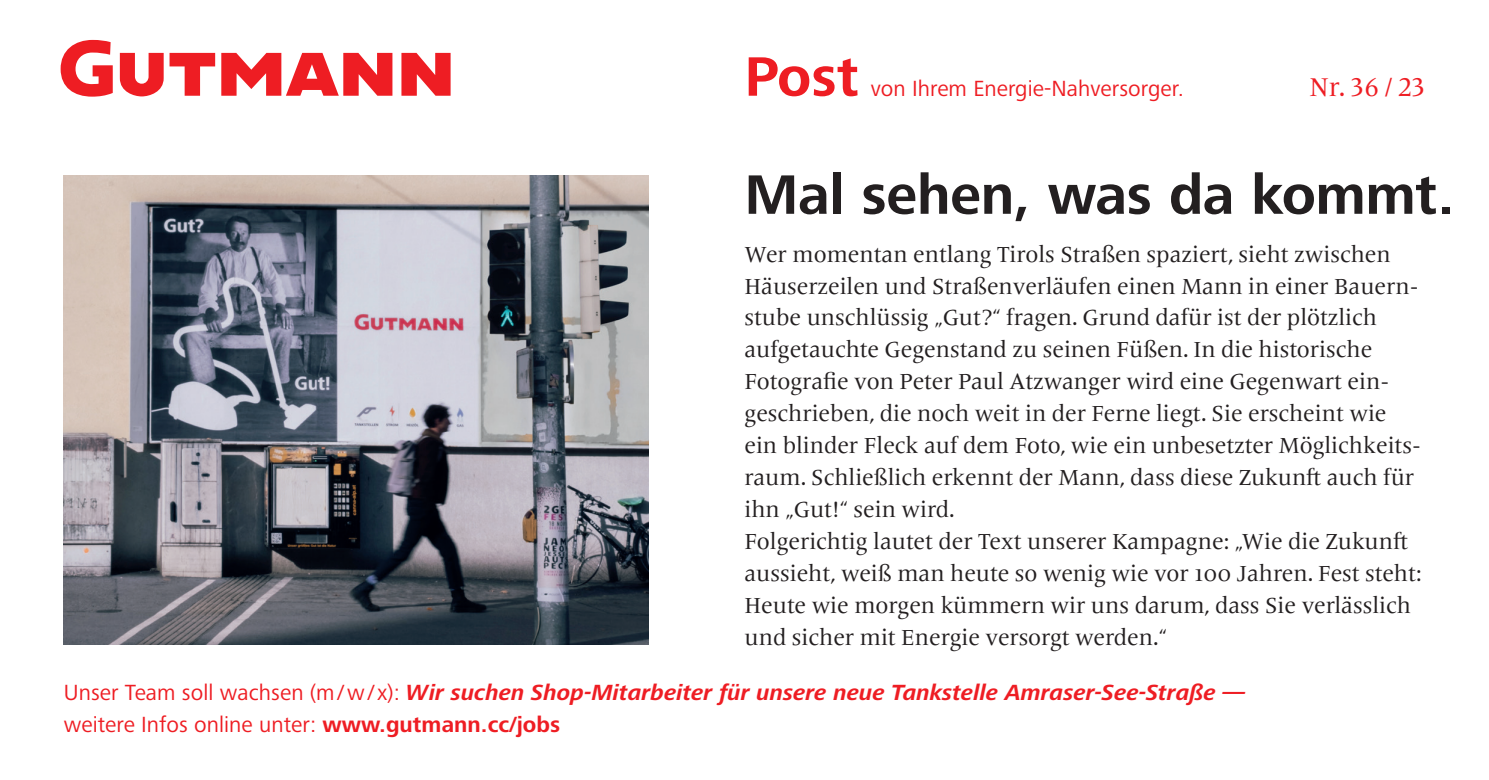
<style>
.page{position:relative;width:1489px;height:780px;background:#fff}
.page>*{position:absolute;margin:0;border:0;box-sizing:border-box;transform-origin:0 0}
.t1{font:700 57.5px "Frutiger Next Pro";letter-spacing:-.01em;color:#231f20}
.t2{font:700 57.5px "Frutiger Next Pro";color:#ee1d23}
.t3{font:27px "Frutiger Serif LT Pro";color:#ee1d23}
.t4{font:22.75px/32px "Frutiger Serif LT Pro";color:#231f20}
.t5{font:italic 700 22.75px/32px "Frutiger Next Pro";letter-spacing:.005em;color:#ee1d23}
.t6{font:22.75px "Frutiger Next Pro";letter-spacing:.005em;color:#ee1d23}
.s1{font-weight:400;font-style:normal}
.s2{font-style:normal}
</style>
<div class="page">
<svg style="left:221px;top:53px;width:171px;height:43px"></svg>
<svg style="left:61px;top:40px;width:52px;height:57px"></svg>
<svg style="left:120px;top:53px;width:95px;height:43px"></svg>
<svg style="left:401px;top:53px;width:49px;height:43px"></svg>
<img style="left:64px;top:175px;width:584px;height:469px">
<h1 class="t2" style="left:744px;top:44px;width:116px">Post</h1>
<p class="t6" style="left:870px;top:75px;width:315px">von Ihrem Energie-Nahversorger.</p>
<p class="t3" style="left:1309px;top:71px;width:117px">Nr. 36 / 23</p>
<h1 class="t1" style="left:744px;top:162px;width:711px">Mal sehen, was da kommt.</h1>
<p class="t4" style="left:744px;top:238px;width:679px">Wer momentan entlang Tirols Straßen spaziert, sieht zwischen Häuserzeilen und Straßenverläufen einen Mann in einer Bauern&shy;stube unschlüssig „Gut?“ fragen. Grund dafür ist der plötzlich aufgetauchte Gegenstand zu seinen Füßen. In die historische Fotografie von Peter Paul Atzwanger wird eine Gegenwart ein&shy;geschrieben, die noch weit in der Ferne liegt. Sie erscheint wie ein blinder Fleck auf dem Foto, wie ein unbesetzter Möglichkeits&shy;raum. Schließlich erkennt der Mann, dass diese Zukunft auch für ihn „Gut!“ sein wird.<br>Folgerichtig lautet der Text unserer Kampagne: „Wie die Zukunft aussieht, weiß man heute so wenig wie vor 100 Jahren. Fest steht:<br>Heute wie morgen kümmern wir uns darum, dass Sie verlässlich und sicher mit Energie versorgt werden.“</p>
<p class="t5" style="left:64px;top:676px;width:1182px"><span class="s1">Unser Team soll wachsen (m/w/ x):</span> Wir suchen Shop-Mitarbeiter für unsere neue Tankstelle Amraser-See-Straße — <span class="s1">weitere Infos online unter:</span> <span class="s2">www.gutmann.cc/jobs</span></p>
</div>
